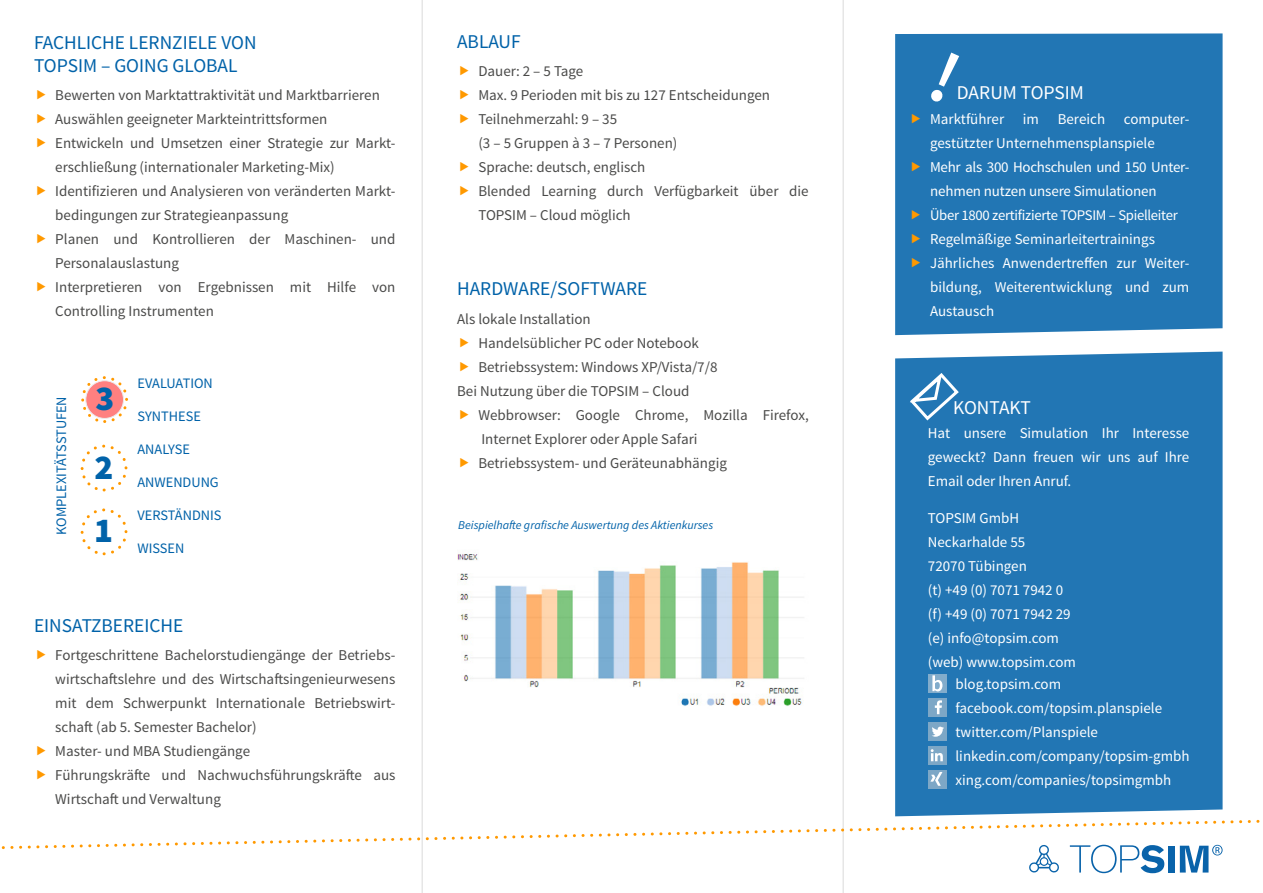
<style>
.page{position:relative;width:1263px;height:893px;background:#fff}
.page>*{position:absolute;margin:0;border:0;box-sizing:border-box;transform-origin:0 0}
.t1{font:900 34.95px/68.7px "Source Sans Pro";color:#0062a9}
.t2{font:19.5px/23.4px "Source Sans Pro";color:#0062a9}
.t3{font:19.5px "Source Sans Pro";color:#fff}
.t4{font:15px/24px "Source Sans Pro";color:#4a4a49}
.t5{font:15px/24px "Source Sans Pro";color:#fff}
.t6{font:14.7px "Source Sans Pro";letter-spacing:-.02em;color:#fff}
.t7{font:14.4px "Source Sans Pro";color:#0062a9}
.t8{font:italic 12px "Source Sans Pro";color:#0062a9}
</style>
<div class="page">
<hr style="left:422px;top:0;width:1px;height:893px;background:#dadada">
<hr style="left:843px;top:0;width:1px;height:893px;background:#dadada">
<div style="left:86px;top:381px;width:37px;height:37px;background:#ff8080;border-radius:50%"></div>
<div style="left:86px;top:381px;width:38px;height:38px;border:1px solid #dadada;border-radius:50%"></div>
<div style="left:81px;top:376px;width:47px;height:47px;border:3px dashed #f90;border-radius:50%"></div>
<div style="left:81px;top:445px;width:46px;height:46px;border:3px dashed #f90;border-radius:50%"></div>
<div style="left:81px;top:508px;width:46px;height:47px;border:3px dashed #f90;border-radius:50%"></div>
<svg style="left:1px;top:818px;width:1259px;height:36px"></svg>
<img style="left:457px;top:554px;width:347px;height:152px">
<svg style="left:1070px;top:845px;width:94px;height:28px"></svg>
<div style="left:1168px;top:846px;width:6px;height:26px;background:#0963aa"></div>
<svg style="left:1180px;top:845px;width:42px;height:27px"></svg>
<svg style="left:1028px;top:844px;width:32px;height:29px"></svg>
<div style="left:895px;top:352px;width:327px;height:464px;background:#2276b4"></div>
<div style="left:895px;top:33px;width:327px;height:302px;background:#2276b4"></div>
<svg style="left:905px;top:369px;width:56px;height:54px;background:#478dc0"></svg>
<div style="left:928px;top:698px;width:18px;height:18px;background:#7da7c6"></div>
<svg style="left:935px;top:700px;width:7px;height:14px"></svg>
<div style="left:928px;top:722px;width:18px;height:18px;background:#7da7c6"></div>
<svg style="left:932px;top:727px;width:12px;height:10px"></svg>
<svg style="left:928px;top:746px;width:18px;height:18px"></svg>
<svg style="left:931px;top:749px;width:12px;height:12px"></svg>
<div style="left:928px;top:770px;width:18px;height:18px;background:#7da7c6"></div>
<svg style="left:930px;top:772px;width:12px;height:14px"></svg>
<div style="left:928px;top:674px;width:18px;height:18px;background:#82accb"></div>
<svg style="left:932px;top:675px;width:10px;height:16px"></svg>
<svg style="left:912px;top:114px;width:8px;height:9px"></svg>
<svg style="left:912px;top:162px;width:8px;height:9px"></svg>
<svg style="left:912px;top:210px;width:8px;height:9px"></svg>
<svg style="left:912px;top:234px;width:8px;height:9px"></svg>
<svg style="left:912px;top:258px;width:8px;height:9px"></svg>
<div style="left:929px;top:52px;width:31px;height:51px;background:#2276b4"></div>
<h2 class="t2" style="left:34px;top:31px;width:224px">FACHLICHE LERNZIELE VON<br>TOPSIM – GOING GLOBAL</h2>
<p class="t4" style="left:55px;top:84px;width:342px">Bewerten von Marktattraktivität und Marktbarrieren Auswählen geeigneter Markteintrittsformen Entwickeln und Umsetzen einer Strategie zur Markt&shy;erschließung (internationaler Marketing-Mix)<br>Identifizieren und Analysieren von veränderten Markt&shy;bedingungen zur Strategieanpassung<br>Planen und Kontrollieren der Maschinen- und Personalauslastung<br>Interpretieren von Ergebnissen mit Hilfe von Controlling Instrumenten</p>
<p class="t7" style="left:52px;top:535px;width:140px;rotate:-90deg">KOMPLEXITÄTSSTUFEN</p>
<h1 class="t1" style="left:95px;top:366px;width:21px">3<br>2</h1>
<h1 class="t1" style="left:94px;top:498px;width:20px">1</h1>
<p class="t7" style="left:138px;top:374px;width:77px">EVALUATION</p>
<p class="t7" style="left:138px;top:407px;width:65px">SYNTHESE</p>
<p class="t7" style="left:138px;top:440px;width:54px">ANALYSE</p>
<p class="t7" style="left:138px;top:473px;width:83px">ANWENDUNG</p>
<p class="t7" style="left:138px;top:506px;width:85px">VERSTÄNDNIS</p>
<p class="t7" style="left:138px;top:539px;width:48px">WISSEN</p>
<h2 class="t2" style="left:34px;top:614px;width:151px">EINSATZBEREICHE</h2>
<p class="t4" style="left:55px;top:644px;width:342px">Fortgeschrittene Bachelorstudiengänge der Betriebs&shy;wirtschaftslehre und des Wirtschaftsingenieurwesens mit dem Schwerpunkt Internationale Betriebswirt&shy;schaft (ab 5. Semester Bachelor)<br>Master- und MBA Studiengänge<br>Führungskräfte und Nachwuchsführungskräfte aus Wirtschaft und Verwaltung</p>
<h2 class="t2" style="left:457px;top:30px;width:65px">ABLAUF</h2>
<p class="t4" style="left:478px;top:60px;width:332px">Dauer: 2 – 5 Tage<br>Max. 9 Perioden mit bis zu 127 Entscheidungen<br>Teilnehmerzahl: 9 – 35<br>(3 – 5 Gruppen à 3 – 7 Personen)<br>Sprache: deutsch, englisch<br>Blended Learning durch Verfügbarkeit über die<br>TOPSIM – Cloud möglich</p>
<h2 class="t2" style="left:457px;top:277px;width:192px">HARDWARE/SOFTWARE</h2>
<p class="t4" style="left:457px;top:307px;width:135px">Als lokale Installation</p>
<p class="t4" style="left:478px;top:331px;width:222px">Handelsüblicher PC oder Notebook</p>
<p class="t4" style="left:478px;top:355px;width:241px">Betriebssystem: Windows XP/Vista/7/8</p>
<p class="t4" style="left:457px;top:379px;width:234px">Bei Nutzung über die TOPSIM – Cloud</p>
<p class="t4" style="left:478px;top:403px;width:332px">Webbrowser: Google Chrome, Mozilla Firefox,</p>
<p class="t4" style="left:481px;top:427px;width:218px">Internet Explorer oder Apple Safari</p>
<p class="t4" style="left:478px;top:451px;width:250px">Betriebssystem- und Geräteunabhängig</p>
<p class="t8" style="left:458px;top:517px;width:256px">Beispielhafte grafische Auswertung des Aktienkurses</p>
<h2 class="t3" style="left:957px;top:80px;width:129px">DARUM TOPSIM</h2>
<p class="t5" style="left:930px;top:107px;width:261px">Marktführer im Bereich computer&shy;gestützter Unternehmensplanspiele<br>Mehr als 300 Hochschulen und 150 Unter&shy;nehmen nutzen unsere Simulationen</p>
<p class="t6" style="left:930px;top:206px;width:249px">Über 1800 zertifizierte TOPSIM – Spielleiter</p>
<p class="t5" style="left:930px;top:227px;width:261px">Regelmäßige Seminarleitertrainings<br>Jährliches Anwendertreffen zur Weiter&shy;bildung, Weiterentwicklung und zum<br>Austausch</p>
<h2 class="t3" style="left:953px;top:395px;width:79px">KONTAKT</h2>
<p class="t5" style="left:928px;top:421px;width:263px;text-align:justify">Hat unsere Simulation Ihr Interesse geweckt? Dann freuen wir uns auf Ihre Email oder Ihren Anruf.</p>
<p class="t5" style="left:928px;top:506px;width:150px">TOPSIM GmbH<br>Neckarhalde 55<br>72070 Tübingen<br>(t) +49 (0) 7071 7942 0 (f) +49 (0) 7071 7942 29 (e) info@topsim.com (web) www.topsim.com</p>
<p class="t5" style="left:955px;top:672px;width:236px">blog.topsim.com facebook.com/topsim.planspiele twitter.com/Planspiele linkedin.com/company/topsim-gmbh xing.com/companies/topsimgmbh</p>
</div>
